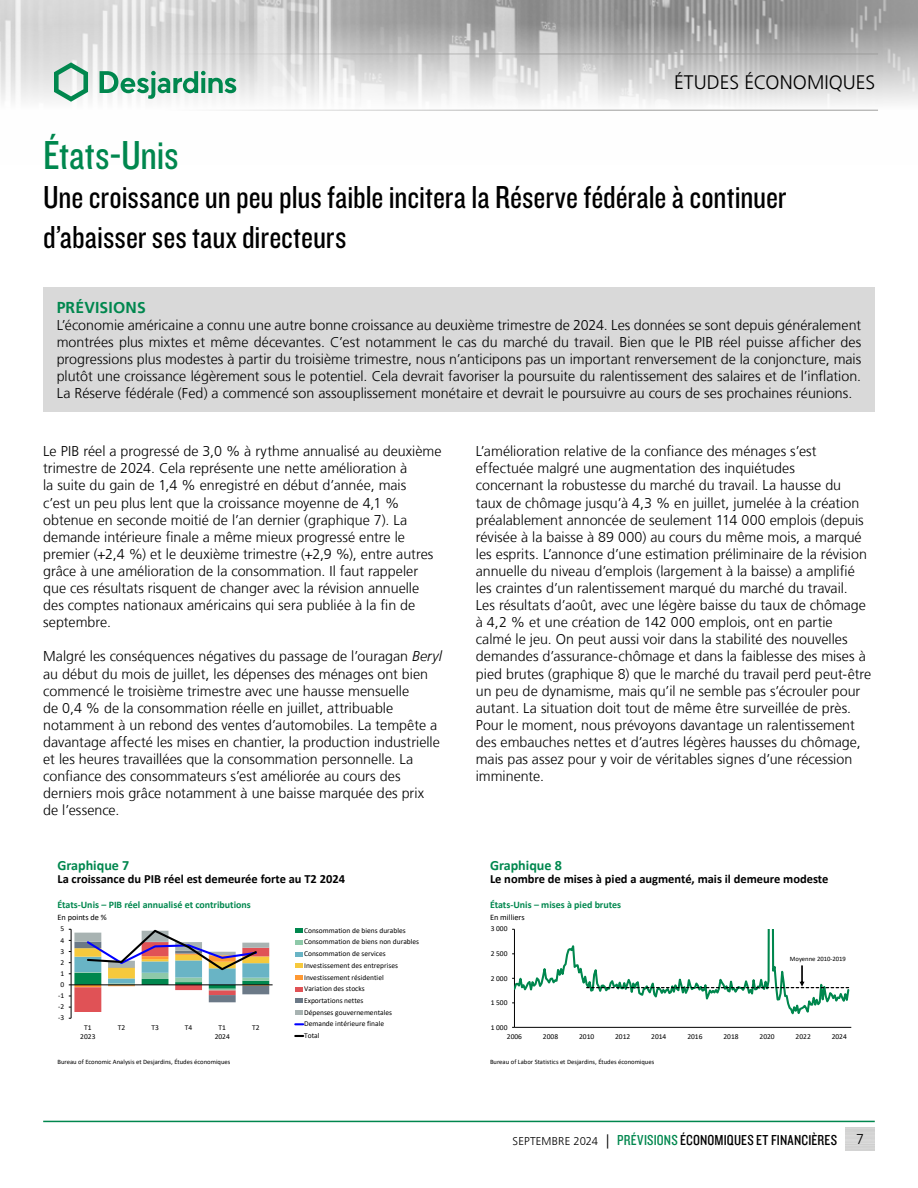
<style>
.page{position:relative;width:918px;height:1188px;background:#fff}
.page>*{position:absolute;margin:0;border:0;box-sizing:border-box;transform-origin:0 0}
.t1{font:42px "Knockout 29 Junior Ltweight";letter-spacing:-.005em;color:#00874e}
.t2{font:33px/39.6px "Knockout 29 Junior Ltweight";color:#000}
.t3{font:300 19.5px "Frutiger LT";color:#000}
.t4{font:700 15.75px "Frutiger LT";letter-spacing:.01em;color:#00874e}
.t5{font:15px "Knockout 29 Junior Ltweight";letter-spacing:.01em;color:#000}
.t6{font:300 14.25px/17.1px "Frutiger LT";color:#000}
.t7{font:700 14.1px "Calibri";color:#00874e}
.t8{font:700 12.45px "Calibri";color:#000}
.t9{font:700 10.05px "Calibri";color:#00874e}
.t10{font:8.4px "Calibri";color:#000}
.t11{font:7.5px/11.7px "Calibri";color:#000;text-align:center}
.t12{font:6.6px "Calibri";color:#000}
.s1{font-style:italic}
.s2{font-family:"Frutiger LT";font-weight:300;font-size:11.25px}
.s3{font-family:"Frutiger LT";font-weight:300;font-size:14.25px}
.s4{color:#00874e}
</style>
<div class="page">
<img style="left:0;top:0;width:918px;height:110px">
<hr style="left:0;top:54px;width:878px;height:1px;background:#9d9d9c">
<hr style="left:0;top:110px;width:878px;height:1px;background:#9d9d9c">
<svg style="left:54px;top:62px;width:34px;height:40px"></svg>
<svg style="left:100px;top:71px;width:136px;height:28px"></svg>
<hr style="left:43px;top:1121px;width:832px;height:1px;background:#00874e">
<div style="left:43px;top:288px;width:832px;height:124px;background:#d9d9d9"></div>
<hr style="left:71px;top:929px;width:1px;height:89px;background:#000">
<hr style="left:71px;top:985px;width:202px;height:1px;background:#000">
<svg style="left:69px;top:928px;width:200px;height:84px"></svg>
<svg style="left:295px;top:929px;width:8px;height:4px"></svg>
<svg style="left:295px;top:940px;width:8px;height:4px"></svg>
<svg style="left:295px;top:952px;width:8px;height:4px"></svg>
<svg style="left:295px;top:964px;width:8px;height:4px"></svg>
<div style="left:295px;top:975px;width:8px;height:5px;background:#f93"></div>
<svg style="left:295px;top:987px;width:8px;height:4px"></svg>
<svg style="left:295px;top:999px;width:8px;height:4px"></svg>
<svg style="left:295px;top:1011px;width:8px;height:4px"></svg>
<svg style="left:295px;top:1023px;width:8px;height:2px"></svg>
<svg style="left:295px;top:1035px;width:8px;height:2px"></svg>
<hr style="left:514px;top:929px;width:1px;height:98px;background:#000">
<hr style="left:514px;top:1027px;width:337px;height:1px;background:#000">
<svg style="left:512px;top:929px;width:338px;height:86px"></svg>
<h3 class="t3" style="left:674px;top:72px;width:203px">ÉTUDES ÉCONOMIQUES</h3>
<h1 class="t1" style="left:43px;top:128px;width:137px">États-Unis</h1>
<h2 class="t2" style="left:43px;top:176px;width:745px">Une croissance un peu plus faible incitera la Réserve fédérale à continuer d’abaisser ses taux directeurs</h2>
<p class="t4" style="left:57px;top:298px;width:91px">PRÉVISIONS</p>
<p class="t6" style="left:57px;top:317px;width:806px;text-align:justify">L’économie américaine a connu une autre bonne croissance au deuxième trimestre de 2024. Les données se sont depuis généralement montrées plus mixtes et même décevantes. C’est notamment le cas du marché du travail. Bien que le PIB réel puisse afficher des progressions plus modestes à partir du troisième trimestre, nous n’anticipons pas un important renversement de la conjoncture, mais plutôt une croissance légèrement sous le potentiel. Cela devrait favoriser la poursuite du ralentissement des salaires et de l’inflation.<br>La Réserve fédérale (Fed) a commencé son assouplissement monétaire et devrait le poursuivre au cours de ses prochaines réunions.</p>
<p class="t6" style="left:43px;top:443px;width:400px">Le PIB réel a progressé de 3,0 % à rythme annualisé au deuxième trimestre de 2024. Cela représente une nette amélioration à<br>la suite du gain de 1,4 % enregistré en début d’année, mais<br>c’est un peu plus lent que la croissance moyenne de 4,1 % obtenue en seconde moitié de l’an dernier (graphique 7). La demande intérieure finale a même mieux progressé entre le premier (+2,4 %) et le deuxième trimestre (+2,9 %), entre autres grâce à une amélioration de la consommation. Il faut rappeler que ces résultats risquent de changer avec la révision annuelle des comptes nationaux américains qui sera publiée à la fin de septembre.</p>
<p class="t6" style="left:43px;top:648px;width:400px">Malgré les conséquences négatives du passage de l’ouragan <span class="s1">Beryl </span>au début du mois de juillet, les dépenses des ménages ont bien commencé le troisième trimestre avec une hausse mensuelle<br>de 0,4 % de la consommation réelle en juillet, attribuable notamment à un rebond des ventes d’automobiles. La tempête a davantage affecté les mises en chantier, la production industrielle et les heures travaillées que la consommation personnelle. La confiance des consommateurs s’est améliorée au cours des derniers mois grâce notamment à une baisse marquée des prix de l’essence.</p>
<p class="t7" style="left:57px;top:855px;width:73px">Graphique 7</p>
<p class="t8" style="left:57px;top:870px;width:289px">La croissance du PIB réel est demeurée forte au T2 2024</p>
<p class="t9" style="left:57px;top:897px;width:195px">États-Unis – PIB réel annualisé et contributions</p>
<p class="t10" style="left:57px;top:911px;width:51px">En points de %</p>
<p class="t11" style="left:60px;top:923px;width:5px">5</p>
<p class="t11" style="left:60px;top:934px;width:5px">4</p>
<p class="t11" style="left:60px;top:945px;width:5px">3</p>
<p class="t11" style="left:60px;top:956px;width:5px">2</p>
<p class="t11" style="left:60px;top:967px;width:5px">1</p>
<p class="t11" style="left:60px;top:979px;width:5px">0</p>
<p class="t11" style="left:58px;top:990px;width:8px">-1</p>
<p class="t11" style="left:58px;top:1001px;width:8px">-2</p>
<p class="t11" style="left:58px;top:1012px;width:8px">-3</p>
<p class="t11" style="left:80px;top:1023px;width:17px;line-height:9.1px">T1<br>2023</p>
<p class="t11" style="left:118px;top:1022px;width:9px">T2</p>
<p class="t11" style="left:151px;top:1022px;width:9px">T3</p>
<p class="t11" style="left:185px;top:1022px;width:9px">T4</p>
<p class="t11" style="left:215px;top:1023px;width:17px;line-height:9.1px">T1<br>2024</p>
<p class="t11" style="left:252px;top:1022px;width:9px">T2</p>
<p class="t12" style="left:57px;top:1058px;width:175px">Bureau of Economic Analysis et Desjardins, Études économiques</p>
<p class="t11" style="left:304px;top:924px;width:117px;text-align:left">Consommation de biens durables<br>Consommation de biens non durables<br>Consommation de services<br>Investissement des entreprises<br>Investissement résidentiel<br>Variation des stocks<br>Exportations nettes<br>Dépenses gouvernementales<br>Demande intérieure finale<br>Total</p>
<p class="t6" style="left:476px;top:443px;width:397px">L’amélioration relative de la confiance des ménages s’est effectuée malgré une augmentation des inquiétudes<br>concernant la robustesse du marché du travail. La hausse du<br>taux de chômage jusqu’à 4,3 % en juillet, jumelée à la création préalablement annoncée de seulement 114 000 emplois (depuis révisée à la baisse à 89 000) au cours du même mois, a marqué les esprits. L’annonce d’une estimation préliminaire de la révision annuelle du niveau d’emplois (largement à la baisse) a amplifié les craintes d’un ralentissement marqué du marché du travail.<br>Les résultats d’août, avec une légère baisse du taux de chômage à 4,2 % et une création de 142 000 emplois, ont en partie calmé le jeu. On peut aussi voir dans la stabilité des nouvelles demandes d’assurance-chômage et dans la faiblesse des mises à pied brutes (graphique 8) que le marché du travail perd peut-être un peu de dynamisme, mais qu’il ne semble pas s’écrouler pour autant. La situation doit tout de même être surveillée de près.<br>Pour le moment, nous prévoyons davantage un ralentissement des embauches nettes et d’autres légères hausses du chômage, mais pas assez pour y voir de véritables signes d’une récession imminente.</p>
<p class="t7" style="left:490px;top:855px;width:73px">Graphique 8</p>
<p class="t8" style="left:490px;top:870px;width:340px">Le nombre de mises à pied a augmenté, mais il demeure modeste</p>
<p class="t9" style="left:490px;top:897px;width:133px">États-Unis – mises à pied brutes</p>
<p class="t10" style="left:490px;top:911px;width:36px">En milliers</p>
<p class="t12" style="left:790px;top:954px;width:58px">Moyenne 2010-2019</p>
<p class="t11" style="left:491px;top:923px;width:18px">3 000</p>
<p class="t11" style="left:491px;top:947px;width:18px">2 500</p>
<p class="t11" style="left:491px;top:972px;width:18px">2 000</p>
<p class="t11" style="left:491px;top:997px;width:18px">1 500</p>
<p class="t11" style="left:491px;top:1021px;width:18px">1 000</p>
<p class="t11" style="left:507px;top:1031px;width:17px">2006</p>
<p class="t11" style="left:543px;top:1031px;width:17px">2008</p>
<p class="t11" style="left:579px;top:1031px;width:17px">2010</p>
<p class="t11" style="left:615px;top:1031px;width:17px">2012</p>
<p class="t11" style="left:651px;top:1031px;width:17px">2014</p>
<p class="t11" style="left:687px;top:1031px;width:17px">2016</p>
<p class="t11" style="left:723px;top:1031px;width:17px">2018</p>
<p class="t11" style="left:760px;top:1031px;width:17px">2020</p>
<p class="t11" style="left:796px;top:1031px;width:17px">2022</p>
<p class="t11" style="left:832px;top:1031px;width:17px">2024</p>
<p class="t12" style="left:490px;top:1058px;width:166px">Bureau of Labor Statistics et Desjardins, Études économiques</p>
<p class="t5" style="left:513px;top:1130px;width:326px"><span class="s2">SEPTEMBRE 2024</span> <span class="s3">|</span> <span class="s4">PRÉVISIONS</span> ÉCONOMIQUES ET FINANCIÈRES</p>
<p class="t6" style="left:856px;top:1131px;width:9px">7</p>
</div>
